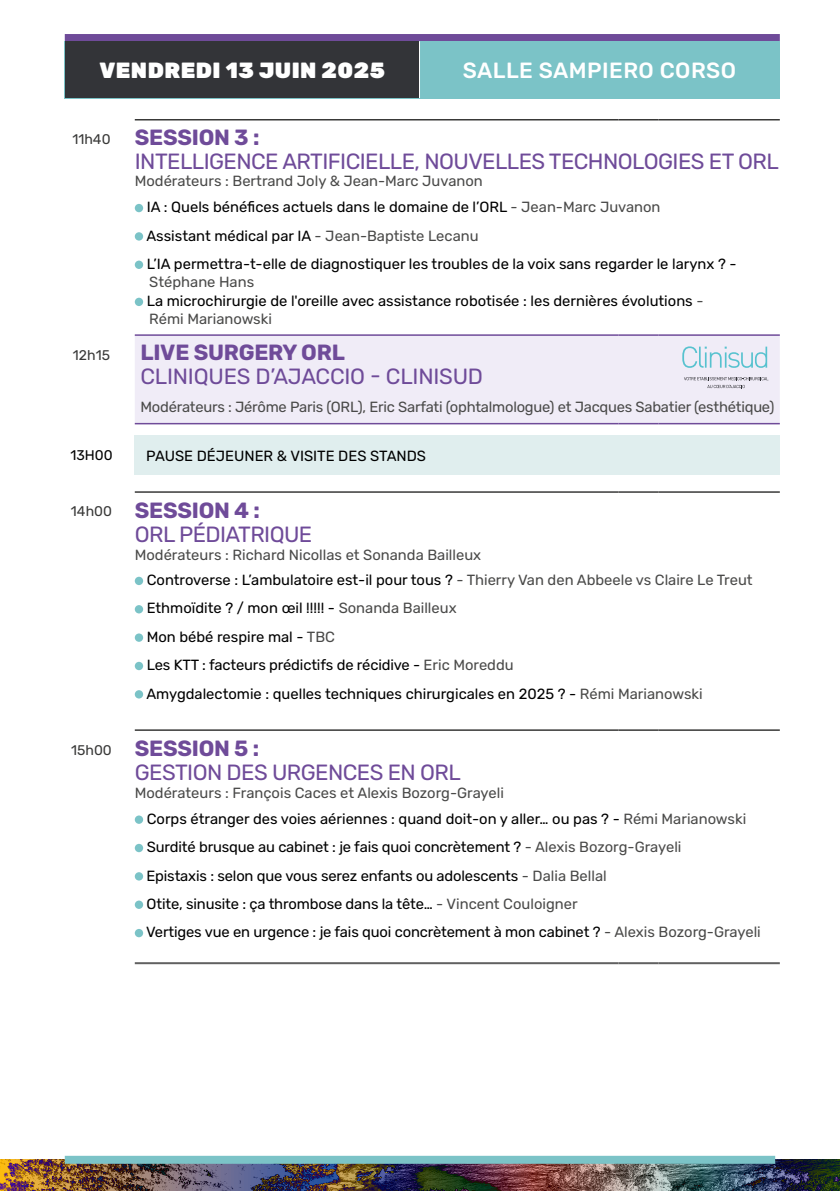
<style>
.page{position:relative;width:840px;height:1191px;background:#fff}
.page>*{position:absolute;margin:0;border:0;box-sizing:border-box;transform-origin:0 0}
.t1{font:22px/24px "Rubik";letter-spacing:-.025em;color:#6f4b99}
.t2{font:900 22px "Rubik";letter-spacing:.02em;color:#fff}
.t3{font:500 22px "Rubik";letter-spacing:.02em;color:#fff}
.t4{font:700 22px "Rubik";letter-spacing:-.01em;color:#6f4b99}
.t5{font:14.8px/28.4px "Rubik";color:#000}
.t6{font:14.8px/26px "Rubik";color:#4a4a49}
.t7{font:14px "Rubik";color:#393938}
.t8{font:14px "Rubik";color:#000}
.s1{font-size:14px;color:#393938}
.s2{font-weight:700}
.s3{color:#000}
.s4{color:#4a4a49}
</style>
<div class="page">
<div style="left:135px;top:336px;width:644px;height:87px;background:#f0ecf7"></div>
<div style="left:135px;top:435px;width:644px;height:40px;background:#e0eeee"></div>
<hr style="left:135px;top:119px;width:483px;height:1px;background:#393938">
<hr style="left:618px;top:119px;width:40px;height:1px;background:#393938">
<hr style="left:658px;top:119px;width:121px;height:1px;background:#393938">
<hr style="left:135px;top:491px;width:483px;height:2px;background:#393938">
<hr style="left:618px;top:491px;width:40px;height:2px;background:#393938">
<hr style="left:658px;top:491px;width:121px;height:2px;background:#393938">
<hr style="left:135px;top:729px;width:483px;height:2px;background:#393938">
<hr style="left:618px;top:729px;width:40px;height:2px;background:#393938">
<hr style="left:658px;top:729px;width:121px;height:2px;background:#393938">
<hr style="left:135px;top:423px;width:483px;height:1px;background:#6f4b99">
<hr style="left:618px;top:423px;width:40px;height:1px;background:#6f4b99">
<hr style="left:658px;top:423px;width:121px;height:1px;background:#6f4b99">
<hr style="left:135px;top:962px;width:483px;height:2px;background:#616161">
<hr style="left:618px;top:962px;width:40px;height:2px;background:#616161">
<hr style="left:658px;top:962px;width:121px;height:2px;background:#616161">
<hr style="left:135px;top:334px;width:483px;height:2px;background:#6f4b99">
<hr style="left:618px;top:334px;width:40px;height:2px;background:#6f4b99">
<hr style="left:658px;top:334px;width:121px;height:2px;background:#6f4b99">
<div style="left:135px;top:204px;width:8px;height:8px;background:#7bc3c7;border-radius:50%"></div>
<div style="left:135px;top:232px;width:8px;height:9px;background:#7bc3c7;border-radius:50%"></div>
<div style="left:135px;top:261px;width:8px;height:8px;background:#7bc3c7;border-radius:50%"></div>
<div style="left:135px;top:298px;width:8px;height:8px;background:#7bc3c7;border-radius:50%"></div>
<svg style="left:682px;top:346px;width:84px;height:22px;background:#cce2ed"></svg>
<svg style="left:683px;top:377px;width:85px;height:11px"></svg>
<div style="left:135px;top:577px;width:8px;height:8px;background:#7bc3c7;border-radius:50%"></div>
<div style="left:135px;top:605px;width:8px;height:8px;background:#7bc3c7;border-radius:50%"></div>
<div style="left:135px;top:633px;width:8px;height:9px;background:#7bc3c7;border-radius:50%"></div>
<div style="left:135px;top:662px;width:8px;height:8px;background:#7bc3c7;border-radius:50%"></div>
<div style="left:135px;top:690px;width:8px;height:8px;background:#7bc3c7;border-radius:50%"></div>
<div style="left:135px;top:815px;width:8px;height:9px;background:#7bc3c7;border-radius:50%"></div>
<div style="left:135px;top:844px;width:8px;height:8px;background:#7bc3c7;border-radius:50%"></div>
<div style="left:135px;top:872px;width:8px;height:8px;background:#7bc3c7;border-radius:50%"></div>
<div style="left:135px;top:900px;width:8px;height:9px;background:#7bc3c7;border-radius:50%"></div>
<div style="left:135px;top:929px;width:8px;height:8px;background:#7bc3c7;border-radius:50%"></div>
<div style="left:65px;top:34px;width:714px;height:8px;background:#6f4b99"></div>
<div style="left:65px;top:41px;width:354px;height:57px;background:#333438"></div>
<div style="left:419px;top:41px;width:354px;height:57px;background:#7bc3c7"></div>
<hr style="left:419px;top:41px;width:1px;height:57px;background:#fff">
<img style="left:0;top:1159px;width:839px;height:32px">
<div style="left:65px;top:1155px;width:709px;height:8px;background:#7bc3c7"></div>
<h1 class="t2" style="left:99px;top:57px;width:287px">VENDREDI 13 JUIN 2025</h1>
<h1 class="t3" style="left:462px;top:58px;width:275px">SALLE SAMPIERO CORSO</h1>
<h1 class="t1" style="left:135px;top:125px;width:645px;text-indent:-62px"><span class="s1">11h40</span> <span class="s2">SESSION 3 :<br></span>INTELLIGENCE ARTIFICIELLE, NOUVELLES TECHNOLOGIES ET ORL</h1>
<p class="t6" style="left:147px;top:168px;width:515px;text-indent:-12px">Modérateurs : Bertrand Joly &amp; Jean-Marc Juvanon<br><span class="s3">IA : Quels bénéfices actuels dans le domaine de l’ORL</span> - Jean-Marc Juvanon</p>
<p class="t5" style="left:146px;top:222px;width:591px">Assistant médical par IA <span class="s4">- Jean-Baptiste Lecanu<br></span>L’IA permettra-t-elle de diagnostiquer les troubles de la voix sans regarder le larynx ? -</p>
<p class="t5" style="left:147px;top:272px;width:558px;line-height:19.4px"><span class="s4">Stéphane Hans<br></span>La microchirurgie de l'oreille avec assistance robotisée : les dernières évolutions <span class="s4">-</span></p>
<p class="t6" style="left:149px;top:306px;width:124px">Rémi Marianowski</p>
<p class="t7" style="left:73px;top:347px;width:39px">12h15</p>
<h1 class="t4" style="left:140px;top:339px;width:206px">LIVE SURGERY ORL</h1>
<h1 class="t1" style="left:140px;top:365px;width:344px">CLINIQUES D’AJACCIO - CLINISUD</h1>
<p class="t6" style="left:140px;top:394px;width:635px">Modérateurs : Jérôme Paris (ORL), Eric Sarfati (ophtalmologue) et Jacques Sabatier (esthétique)</p>
<p class="t8" style="left:70px;top:447px;width:44px">13H00</p>
<p class="t5" style="left:146px;top:442px;width:281px">PAUSE DÉJEUNER &amp; VISITE DES STANDS</p>
<h1 class="t1" style="left:135px;top:499px;width:179px;text-indent:-64px"><span class="s1">14h00</span> <span class="s2">SESSION 4 :<br></span>ORL PÉDIATRIQUE</h1>
<p class="t6" style="left:147px;top:542px;width:607px;line-height:25.2px;text-indent:-12px">Modérateurs : Richard Nicollas et Sonanda Bailleux<br><span class="s3">Controverse : L’ambulatoire est-il pour tous ?</span> - Thierry Van den Abbeele vs Claire Le Treut</p>
<p class="t5" style="left:146px;top:594px;width:557px">Ethmoïdite ? / mon œil !!!!! - <span class="s4">Sonanda Bailleux<br></span>Mon bébé respire mal - <span class="s4">TBC<br></span>Les KTT : facteurs prédictifs de récidive - <span class="s4">Eric Moreddu<br></span>Amygdalectomie : quelles techniques chirurgicales en 2025 ? - <span class="s4">Rémi Marianowski</span></p>
<h1 class="t1" style="left:135px;top:737px;width:327px;text-indent:-64px"><span class="s1">15h00</span> <span class="s2">SESSION 5 :<br></span>GESTION DES URGENCES EN ORL</h1>
<p class="t6" style="left:147px;top:780px;width:600px;text-indent:-12px">Modérateurs : François Caces et Alexis Bozorg-Grayeli<br><span class="s3">Corps étranger des voies aériennes : quand doit-on y aller… ou pas ? -</span> Rémi Marianowski</p>
<p class="t5" style="left:146px;top:833px;width:615px">Surdité brusque au cabinet : je fais quoi concrètement ? <span class="s4">- Alexis Bozorg-Grayeli<br></span>Epistaxis : selon que vous serez enfants ou adolescents <span class="s4">- Dalia Bellal<br></span>Otite, sinusite : ça thrombose dans la tête… <span class="s4">- Vincent Couloigner<br></span>Vertiges vue en urgence : je fais quoi concrètement à mon cabinet ? <span class="s4">- Alexis Bozorg-Grayeli</span></p>
</div>
